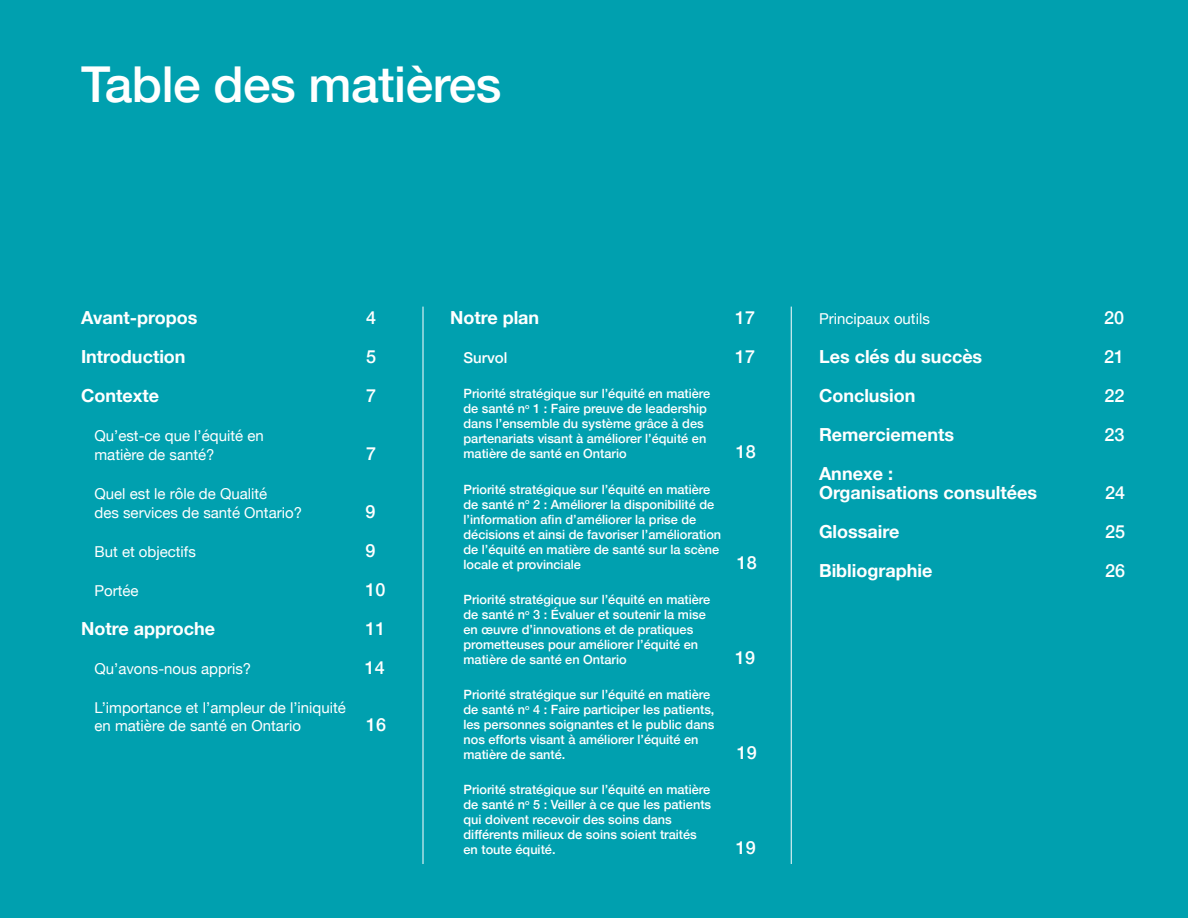
<style>
.page{position:relative;width:1188px;height:918px;background:#00a0af}
.page>*{position:absolute;margin:0;border:0;box-sizing:border-box;transform-origin:0 0}
.Headline_White{font:500 49.5px "Helvetica Neue";letter-spacing:-.01em;color:#fff}
.t1{font:700 18px/18.8px "Helvetica Neue";color:#fff}
.t2{font:500 18px "Helvetica Neue";color:#fff}
.t3{font:15px/18.8px "Helvetica Neue";color:#fff}
.t4{font:500 15px "Helvetica Neue";color:#fff}
.t5{font:500 12.75px/15px "Helvetica Neue";color:#fff}
</style>
<div class="page">
<hr style="left:423px;top:307px;width:1px;height:557px;background:#fff">
<hr style="left:791px;top:307px;width:1px;height:557px;background:#fff">
<p class="Headline_White" style="left:81px;top:45px;width:422px">Table des matières</p>
<p class="t1" style="left:81px;top:309px;width:118px">Avant-propos</p>
<p class="t2" style="left:366px;top:303px;width:12px">4</p>
<p class="t1" style="left:81px;top:348px;width:106px">Introduction</p>
<p class="t2" style="left:366px;top:342px;width:12px">5</p>
<p class="t1" style="left:81px;top:387px;width:80px">Contexte</p>
<p class="t2" style="left:366px;top:381px;width:12px">7</p>
<p class="t3" style="left:94px;top:427px;width:171px">Qu’est-ce que l’équité en matière de santé?</p>
<p class="t2" style="left:366px;top:439px;width:12px">7</p>
<p class="t3" style="left:94px;top:485px;width:209px">Quel est le rôle de Qualité<br>des services de santé Ontario?</p>
<p class="t2" style="left:366px;top:497px;width:12px">9</p>
<p class="t3" style="left:94px;top:543px;width:103px">But et objectifs</p>
<p class="t2" style="left:366px;top:536px;width:12px">9</p>
<p class="t3" style="left:94px;top:582px;width:46px">Portée</p>
<p class="t2" style="left:366px;top:575px;width:22px">10</p>
<p class="t1" style="left:81px;top:619px;width:136px">Notre approche</p>
<p class="t2" style="left:366px;top:614px;width:22px">11</p>
<p class="t3" style="left:94px;top:660px;width:158px">Qu’avons-nous appris?</p>
<p class="t2" style="left:365px;top:653px;width:22px">14</p>
<p class="t3" style="left:94px;top:699px;width:253px">L’importance et l’ampleur de l’iniquité en matière de santé en Ontario</p>
<p class="t2" style="left:366px;top:711px;width:22px">16</p>
<p class="t1" style="left:450px;top:309px;width:91px">Notre plan</p>
<p class="t2" style="left:735px;top:303px;width:22px">17</p>
<p class="t4" style="left:464px;top:346px;width:45px">Survol</p>
<p class="t2" style="left:735px;top:342px;width:22px">17</p>
<p class="t5" style="left:464px;top:385px;width:248px">Priorité stratégique sur l’équité en matière de santé n<sup>o</sup> 1 : Faire preuve de leadership dans l’ensemble du système grâce à des partenariats visant à améliorer l’équité en matière de santé en Ontario</p>
<p class="t2" style="left:736px;top:438px;width:22px">18</p>
<p class="t5" style="left:464px;top:481px;width:259px">Priorité stratégique sur l’équité en matière de santé n<sup>o</sup> 2 : Améliorer la disponibilité de l’information afin d’améliorer la prise de décisions et ainsi de favoriser l’amélioration de l’équité en matière de santé sur la scène locale et provinciale</p>
<p class="t5" style="left:464px;top:591px;width:248px">Priorité stratégique sur l’équité en matière de santé n<sup>o</sup> 3 : Évaluer et soutenir la mise en œuvre d’innovations et de pratiques prometteuses pour améliorer l’équité en matière de santé en Ontario</p>
<p class="t5" style="left:464px;top:686px;width:253px">Priorité stratégique sur l’équité en matière de santé n<sup>o</sup> 4 : Faire participer les patients, les personnes soignantes et le public dans nos efforts visant à améliorer l’équité en matière de santé.</p>
<p class="t5" style="left:464px;top:781px;width:249px">Priorité stratégique sur l’équité en matière de santé n<sup>o</sup> 5 : Veiller à ce que les patients qui doivent recevoir des soins dans différents milieux de soins soient traités en toute équité.</p>
<p class="t2" style="left:737px;top:548px;width:22px">18</p>
<p class="t2" style="left:735px;top:643px;width:22px">19</p>
<p class="t2" style="left:737px;top:738px;width:22px">19</p>
<p class="t2" style="left:736px;top:834px;width:22px">19</p>
<p class="t3" style="left:819px;top:310px;width:112px">Principaux outils</p>
<p class="t2" style="left:1104px;top:303px;width:22px">20</p>
<p class="t1" style="left:819px;top:348px;width:165px">Les clés du succès</p>
<p class="t2" style="left:1104px;top:342px;width:22px">21</p>
<p class="t1" style="left:819px;top:387px;width:98px">Conclusion</p>
<p class="t2" style="left:1104px;top:381px;width:22px">22</p>
<p class="t1" style="left:819px;top:426px;width:137px">Remerciements</p>
<p class="t2" style="left:1104px;top:420px;width:22px">23</p>
<p class="t1" style="left:819px;top:465px;width:220px">Annexe :<br>Organisations consultées</p>
<p class="t2" style="left:1105px;top:478px;width:22px">24</p>
<p class="t1" style="left:819px;top:523px;width:82px">Glossaire</p>
<p class="t2" style="left:1105px;top:517px;width:22px">25</p>
<p class="t1" style="left:819px;top:562px;width:115px">Bibliographie</p>
<p class="t2" style="left:1105px;top:556px;width:22px">26</p>
</div>
